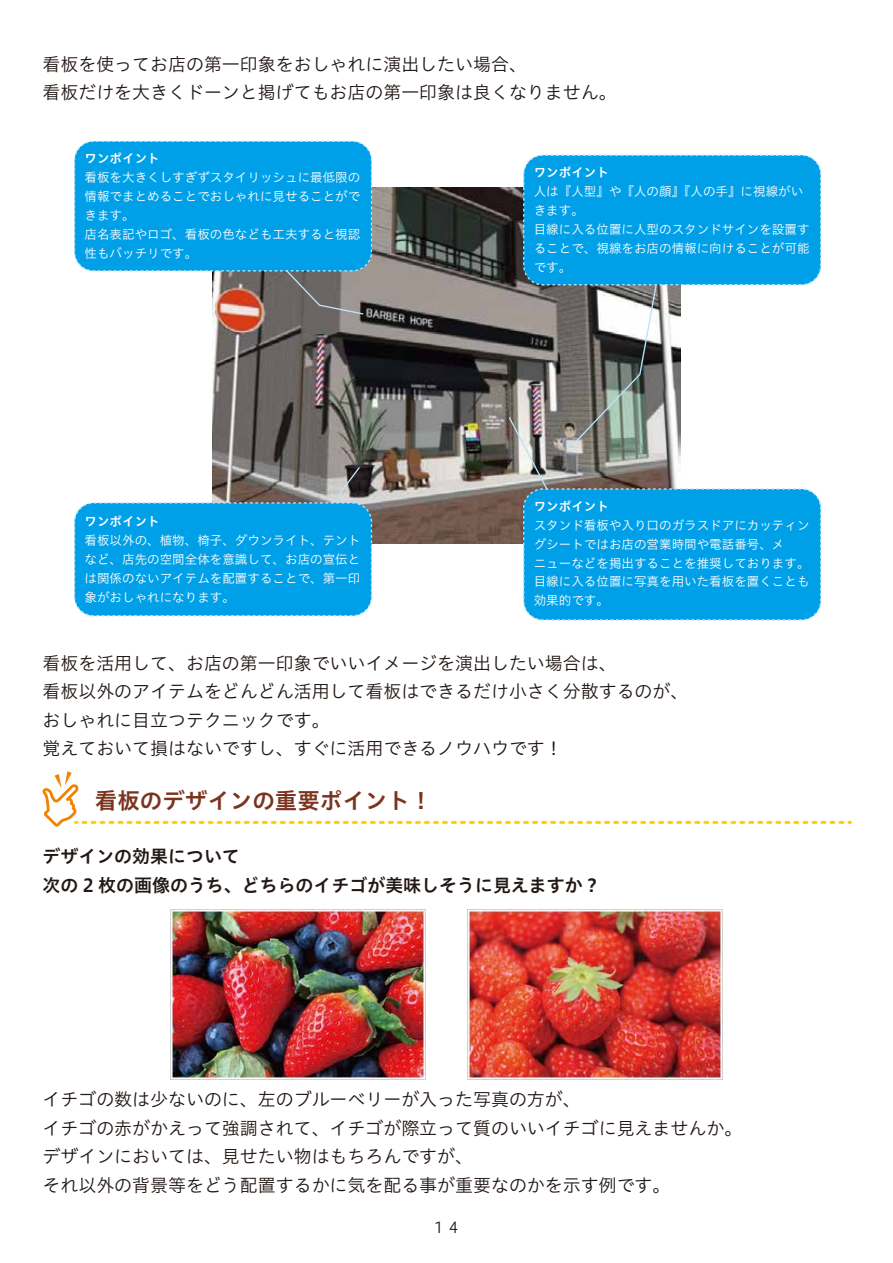
<style>
.page{position:relative;width:893px;height:1263px;background:#fff}
.page>*{position:absolute;margin:0;border:0;box-sizing:border-box;transform-origin:0 0}
.t1{font:22.5px "Hiragino UD Sans Std W6";color:#7a341e}
.t2{font:18px/28.5px "Hiragino UD Sans Std W3";color:#221815}
.t3{font:18px/28.5px "Hiragino UD Sans Std W6";color:#221815}
.t4{font:15px "Hiragino UD Sans Std W3";color:#221815}
.t5{font:12.6px/18.9px "Hiragino UD Sans Std W3";color:#fff}
.t6{font:12.6px "Hiragino UD Sans Std W6";color:#fff}
</style>
<div class="page">
<svg style="left:42px;top:771px;width:808px;height:56px"></svg>
<img style="left:213px;top:187px;width:467px;height:356px">
<div style="left:75px;top:141px;width:296px;height:130px;background:#00a0e9;border-radius:19px"></div>
<div style="left:74px;top:141px;width:298px;height:130px;border:1px dashed #bae3f9;border-radius:19px"></div>
<div style="left:75px;top:503px;width:296px;height:113px;background:#00a0e9;border-radius:19px"></div>
<div style="left:74px;top:502px;width:298px;height:114px;border:1px dashed #bae3f9;border-radius:19px"></div>
<div style="left:524px;top:489px;width:297px;height:131px;background:#00a0e9;border-radius:19px"></div>
<div style="left:523px;top:488px;width:298px;height:133px;border:1px dashed #bae3f9;border-radius:19px"></div>
<div style="left:524px;top:155px;width:297px;height:130px;background:#00a0e9;border-radius:19px"></div>
<div style="left:523px;top:155px;width:298px;height:130px;border:1px dashed #bae3f9;border-radius:19px"></div>
<svg style="left:285px;top:269px;width:79px;height:46px;background:#777879"></svg>
<svg style="left:574px;top:284px;width:84px;height:159px;background:#808480"></svg>
<svg style="left:508px;top:416px;width:41px;height:75px;background:#a19e9c"></svg>
<svg style="left:331px;top:466px;width:30px;height:39px"></svg>
<img style="left:171px;top:909px;width:255px;height:170px">
<img style="left:467px;top:909px;width:255px;height:170px">
<h2 class="t2" style="left:43px;top:48px;width:576px">看板を使ってお店の第一印象をおしゃれに演出したい場合、<br>看板だけを大きくドーンと掲げてもお店の第一印象は良くなりません。</h2>
<p class="t6" style="left:85px;top:149px;width:77px">ワンポイント</p>
<p class="t5" style="left:85px;top:167px;width:277px">看板を大きくしすぎずスタイリッシュに最低限の情報でまとめることでおしゃれに見せることができます。<br>店名表記やロゴ、看板の色なども工夫すると視認性もバッチリです。</p>
<p class="t6" style="left:85px;top:512px;width:77px">ワンポイント</p>
<p class="t5" style="left:85px;top:530px;width:277px;text-align:justify">看板以外の、植物、椅子、ダウンライト、テントなど、店先の空間全体を意識して、お店の宣伝とは関係のないアイテムを配置することで、第一印象がおしゃれになります。</p>
<p class="t6" style="left:534px;top:163px;width:77px">ワンポイント</p>
<p class="t5" style="left:534px;top:181px;width:277px">人は『人型』や『人の顔』『人の手』に視線がいきます。<br>目線に入る位置に人型のスタンドサインを設置することで、視線をお店の情報に向けることが可能です。</p>
<p class="t6" style="left:534px;top:497px;width:77px">ワンポイント</p>
<p class="t5" style="left:534px;top:515px;width:277px">スタンド看板や入り口のガラスドアにカッティングシートではお店の営業時間や電話番号、メ<br>ニューなどを掲出することを推奨しております。目線に入る位置に写真を用いた看板を置くことも効果的です。</p>
<h2 class="t2" style="left:43px;top:648px;width:647px">看板を活用して、お店の第一印象でいいイメージを演出したい場合は、<br>看板以外のアイテムをどんどん活用して看板はできるだけ小さく分散するのが、おしゃれに目立つテクニックです。<br>覚えておいて損はないですし、すぐに活用できるノウハウです！</h2>
<h1 class="t1" style="left:95px;top:783px;width:339px">看板のデザインの重要ポイント！</h1>
<h2 class="t3" style="left:43px;top:841px;width:560px">デザインの効果について<br>次の 2 枚の画像のうち、どちらのイチゴが美味しそうに見えますか？</h2>
<h2 class="t2" style="left:43px;top:1084px;width:701px">イチゴの数は少ないのに、左のブルーベリーが入った写真の方が、<br>イチゴの赤がかえって強調されて、イチゴが際立って質のいいイチゴに見えませんか。デザインにおいては、見せたい物はもちろんですが、<br>それ以外の背景等をどう配置するかに気を配る事が重要なのかを示す例です。</h2>
<p class="t4" style="left:432px;top:1215px;width:31px">１４</p>
</div>
